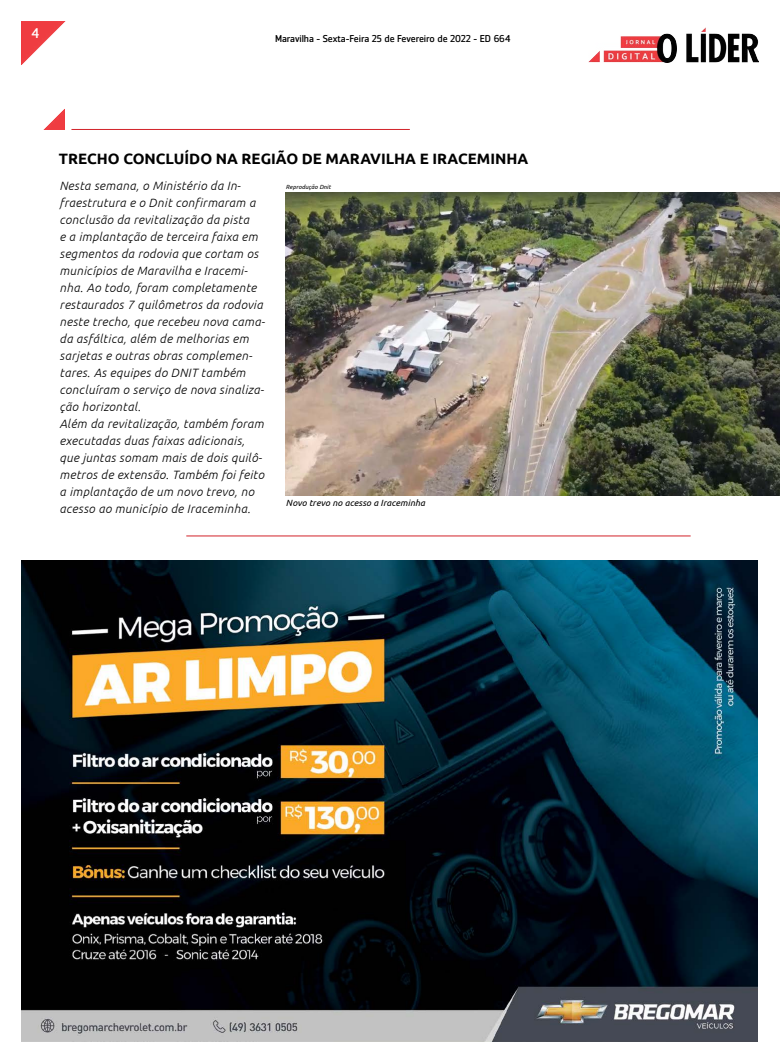
<style>
.page{position:relative;width:780px;height:1063px;background:#fff}
.page>*{position:absolute;margin:0;border:0;box-sizing:border-box;transform-origin:0 0}
.t1{font:700 15px "Ubuntu";color:#000}
.t2{font:14px "Zemestro Std";color:#fff}
.t3{font:italic 300 12.1px/17px "Ubuntu";letter-spacing:.03em;color:#000}
.t4{font:9.9px "Zemestro Std";letter-spacing:-.01em;color:#000}
.t5{font:italic 9px "Ubuntu";letter-spacing:.01em;color:#000}
.t6{font:italic 6px "Ubuntu";letter-spacing:.01em;color:#000}
</style>
<div class="page">
<img style="left:21px;top:21px;width:44px;height:44px">
<img style="left:588px;top:27px;width:170px;height:36px">
<img style="left:21px;top:560px;width:736px;height:481px">
<img style="left:43px;top:109px;width:22px;height:21px">
<hr style="left:71px;top:129px;width:339px;height:1px;background:#d22229">
<hr style="left:186px;top:535px;width:504px;height:1px;background:#d22229">
<img style="left:286px;top:193px;width:494px;height:302px">
<p class="t2" style="left:31px;top:24px;width:10px">4</p>
<p class="t4" style="left:275px;top:33px;width:237px">Maravilha - Sexta-Feira 25 de Fevereiro de 2022 - ED 664</p>
<p class="t1" style="left:59px;top:150px;width:471px">TRECHO CONCLUÍDO NA REGIÃO DE MARAVILHA E IRACEMINHA</p>
<p class="t3" style="left:60px;top:177px;width:207px">Nesta semana, o Ministério da In&shy;fraestrutura e o Dnit confirmaram a conclusão da revitalização da pista<br>e a implantação de terceira faixa em segmentos da rodovia que cortam os municípios de Maravilha e Iracemi&shy;nha. Ao todo, foram completamente restaurados 7 quilômetros da rodovia neste trecho, que recebeu nova cama&shy;da asfáltica, além de melhorias em sarjetas e outras obras complemen&shy;tares. As equipes do DNIT também concluíram o serviço de nova sinaliza&shy;ção horizontal.<br>Além da revitalização, também foram executadas duas faixas adicionais, que juntas somam mais de dois quilô&shy;metros de extensão. Também foi feito a implantação de um novo trevo, no acesso ao município de Iraceminha.</p>
<p class="t6" style="left:286px;top:184px;width:46px">Reprodução Dnit</p>
<p class="t5" style="left:286px;top:497px;width:141px">Novo trevo no acesso a Iraceminha</p>
</div>
